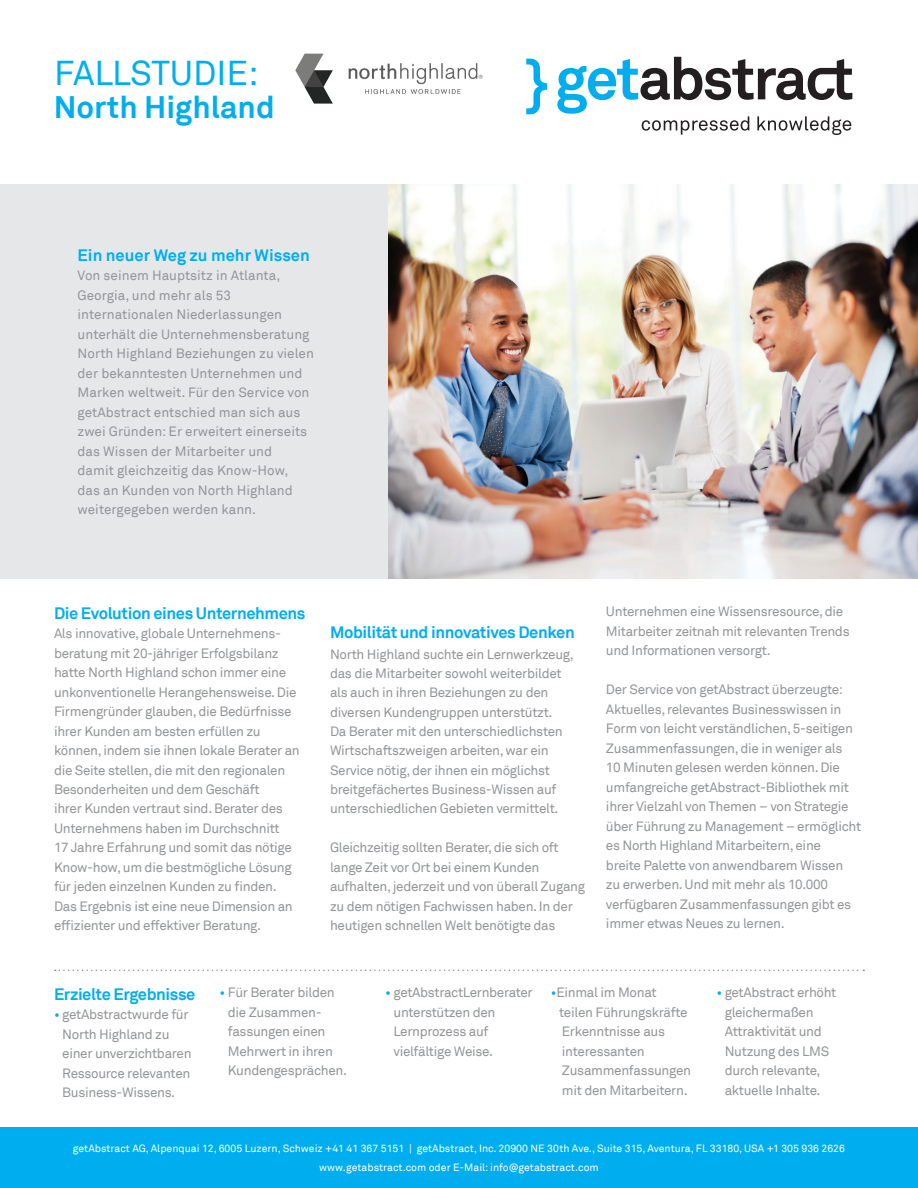
<style>
.page{position:relative;width:918px;height:1188px;background:#fff}
.page>*{position:absolute;margin:0;border:0;box-sizing:border-box;transform-origin:0 0}
.t1{font:34.5px "Akkurat";color:#00aeef}
.t2{font:700 31.05px "Akkurat";color:#00aeef}
.t3{font:700 16.5px "Akkurat";letter-spacing:-.025em;color:#00aeef}
.t4{font:700 16.5px "Akkurat";color:#00aeef}
.t5{font:13.5px/19.5px "Akkurat";letter-spacing:-.025em;color:#939598}
.t6{font:13.5px/19.5px "Akkurat";color:#939598}
.t7{font:10.5px/18.3px "Akkurat";color:#fff;text-align:center}
.s1{color:#00aeef}
</style>
<div class="page">
<svg style="left:526px;top:59px;width:21px;height:55px"></svg>
<svg style="left:557px;top:57px;width:295px;height:78px"></svg>
<div style="left:0;top:185px;width:405px;height:394px;background:#e6e7e9"></div>
<img style="left:389px;top:185px;width:529px;height:394px">
<svg style="left:55px;top:970px;width:809px;height:1px"></svg>
<img style="left:295px;top:53px;width:188px;height:51px">
<div style="left:0;top:1127px;width:918px;height:61px;background:#00aeef"></div>
<h1 class="t1" style="left:54px;top:52px;width:206px">FALLSTUDIE:</h1>
<h2 class="t2" style="left:54px;top:88px;width:222px">North Highland</h2>
<p class="t4" style="left:78px;top:245px;width:234px">Ein neuer Weg zu mehr Wissen</p>
<p class="t6" style="left:78px;top:266px;width:238px">Von seinem Hauptsitz in Atlanta, Georgia, und mehr als 53 internationalen Niederlassungen unterhält die Unternehmensberatung North Highland Beziehungen zu vielen der bekanntesten Unternehmen und Marken weltweit. Für den Service von getAbstract entschied man sich aus zwei Gründen: Er erweitert einerseits das Wissen der Mitarbeiter und<br>damit gleichzeitig das Know-How, das an Kunden von North Highland weitergegeben werden kann.</p>
<p class="t3" style="left:54px;top:602px;width:253px">Die Evolution eines Unternehmens</p>
<p class="t5" style="left:54px;top:624px;width:247px">Als innovative, globale Unternehmens&shy;beratung mit 20-jähriger Erfolgsbilanz hatte North Highland schon immer eine unkonventionelle Herangehensweise. Die Firmengründer glauben, die Bedürfnisse ihrer Kunden am besten erfüllen zu können, indem sie ihnen lokale Berater an die Seite stellen, die mit den regionalen Besonderheiten und dem Geschäft<br>ihrer Kunden vertraut sind. Berater des Unternehmens haben im Durchschnitt<br>17 Jahre Erfahrung und somit das nötige Know-how, um die bestmögliche Lösung für jeden einzelnen Kunden zu finden.<br>Das Ergebnis ist eine neue Dimension an effizienter und effektiver Beratung.</p>
<p class="t3" style="left:330px;top:622px;width:246px">Mobilität und innovatives Denken</p>
<p class="t5" style="left:330px;top:645px;width:245px">North Highland suchte ein Lernwerkzeug, das die Mitarbeiter sowohl weiterbildet als auch in ihren Beziehungen zu den diversen Kundengruppen unterstützt.<br>Da Berater mit den unterschiedlichsten Wirtschaftszweigen arbeiten, war ein Service nötig, der ihnen ein möglichst breitgefächertes Business-Wissen auf unterschiedlichen Gebieten vermittelt.</p>
<p class="t5" style="left:330px;top:838px;width:257px">Gleichzeitig sollten Berater, die sich oft lange Zeit vor Ort bei einem Kunden aufhalten, jederzeit und von überall Zugang zu dem nötigen Fachwissen haben. In der heutigen schnellen Welt benötigte das</p>
<p class="t5" style="left:606px;top:602px;width:245px">Unternehmen eine Wissensresource, die<br>Mitarbeiter zeitnah mit relevanten Trends und Informationen versorgt.</p>
<p class="t5" style="left:606px;top:680px;width:257px">Der Service von getAbstract überzeugte:<br>Aktuelles, relevantes Businesswissen in Form von leicht verständlichen, 5-seitigen Zusammenfassungen, die in weniger als<br>10 Minuten gelesen werden können. Die umfangreiche getAbstract-Bibliothek mit ihrer Vielzahl von Themen – von Strategie über Führung zu Management – ermöglicht es North Highland Mitarbeitern, eine<br>breite Palette von anwendbarem Wissen<br>zu erwerben. Und mit mehr als 10.000 verfügbaren Zusammenfassungen gibt es immer etwas Neues zu lernen.</p>
<p class="t3" style="left:54px;top:983px;width:143px">Erzielte Ergebnisse</p>
<p class="t5" style="left:62px;top:1005px;width:131px;text-indent:-8px"><span class="s1">•</span> getAbstractwurde für<br>North Highland zu einer unverzichtbaren<br>Ressource relevanten<br>Business-Wissens.</p>
<p class="t5" style="left:228px;top:983px;width:121px;text-indent:-8px"><span class="s1">•</span> Für Berater bilden die Zusammen&shy;fassungen einen<br>Mehrwert in ihren<br>Kundengesprächen.</p>
<p class="t5" style="left:394px;top:983px;width:141px;text-indent:-8px"><span class="s1">•</span> getAbstractLernberater unterstützen den<br>Lernprozess auf vielfältige Weise.</p>
<p class="t5" style="left:559px;top:983px;width:133px;text-indent:-8px"><span class="s1">•</span> Einmal im Monat teilen Führungskräfte<br>Erkenntnisse aus interessanten<br>Zusammenfassungen mit den Mitarbeitern.</p>
<p class="t5" style="left:725px;top:983px;width:113px;text-indent:-8px"><span class="s1">•</span> getAbstract erhöht gleichermaßen<br>Attraktivität und<br>Nutzung des LMS durch relevante, aktuelle Inhalte.</p>
<p class="t7" style="left:73px;top:1140px;width:774px">getAbstract AG, Alpenquai 12, 6005 Luzern, Schweiz +41 41 367 5151 | getAbstract, Inc. 20900 NE 30th Ave., Suite 315, Aventura, FL 33180, USA +1 305 936 2626 www.getabstract.com oder E-Mail: info@getabstract.com</p>
</div>
